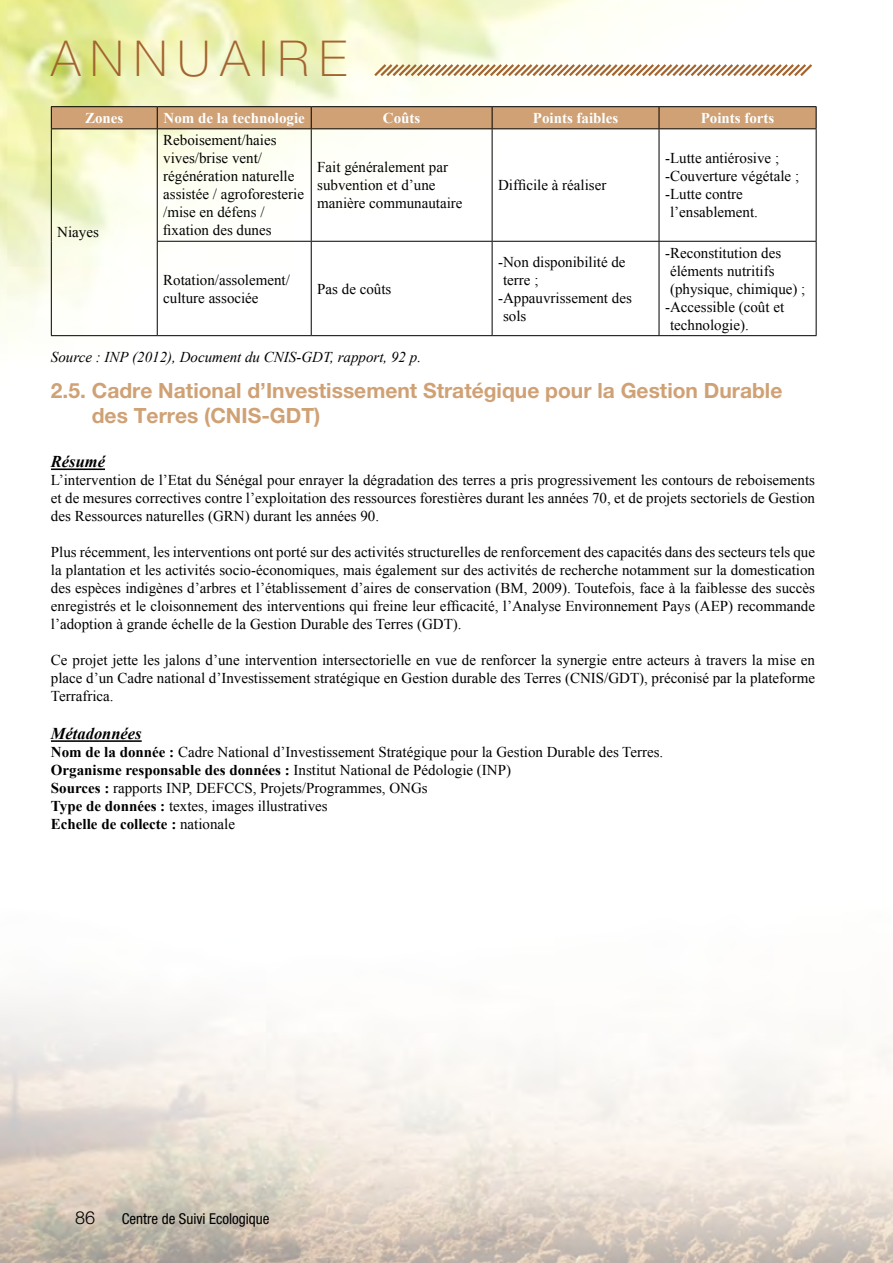
<style>
.page{position:relative;width:893px;height:1263px;background:#fff}
.page>*{position:absolute;margin:0;border:0;box-sizing:border-box;transform-origin:0 0}
.t1{font:100 49.5px "Helvetica Neue LT Pro";letter-spacing:.2em;color:#a3642f}
.t2{font:700 21px/25.2px "Helvetica Neue LT Pro";color:#cfa175}
.t3{font:300 18px "Helvetica Neue LT Pro";color:#000}
.t4{font:italic 700 16.5px "Times New Roman";color:#000}
.t5{font:15px/18px "Times New Roman";color:#000}
.t6{font:700 15px "Times New Roman";color:#fff}
.t7{font:italic 15px "Times New Roman";color:#000}
.t8{font:condensed 15px "Helvetica Neue LT Pro";color:#000}
.s1{font-weight:700}
</style>
<div class="page">
<img style="left:0;top:999px;width:893px;height:264px">
<img style="left:0;top:0;width:817px;height:471px">
<svg style="left:372px;top:62px;width:443px;height:17px"></svg>
<hr style="left:51px;top:106px;width:106px;height:1px;background:#000">
<hr style="left:157px;top:106px;width:154px;height:1px;background:#000">
<hr style="left:311px;top:106px;width:181px;height:1px;background:#000">
<hr style="left:492px;top:106px;width:167px;height:1px;background:#000">
<hr style="left:659px;top:106px;width:157px;height:1px;background:#000">
<div style="left:51px;top:107px;width:766px;height:22px;background:#cfa175"></div>
<hr style="left:51px;top:128px;width:106px;height:1px;background:#000">
<hr style="left:51px;top:129px;width:1px;height:112px;background:#000">
<hr style="left:157px;top:128px;width:154px;height:1px;background:#000">
<hr style="left:157px;top:129px;width:1px;height:112px;background:#000">
<hr style="left:311px;top:128px;width:181px;height:1px;background:#000">
<hr style="left:311px;top:129px;width:1px;height:112px;background:#000">
<hr style="left:492px;top:128px;width:167px;height:1px;background:#000">
<hr style="left:492px;top:129px;width:1px;height:112px;background:#000">
<hr style="left:659px;top:128px;width:157px;height:1px;background:#000">
<hr style="left:659px;top:129px;width:1px;height:112px;background:#000">
<hr style="left:816px;top:129px;width:1px;height:112px;background:#000">
<hr style="left:51px;top:241px;width:1px;height:94px;background:#000">
<hr style="left:157px;top:241px;width:154px;height:1px;background:#000">
<hr style="left:157px;top:242px;width:1px;height:93px;background:#000">
<hr style="left:311px;top:241px;width:181px;height:1px;background:#000">
<hr style="left:311px;top:242px;width:1px;height:93px;background:#000">
<hr style="left:492px;top:241px;width:167px;height:1px;background:#000">
<hr style="left:492px;top:242px;width:1px;height:93px;background:#000">
<hr style="left:659px;top:241px;width:157px;height:1px;background:#000">
<hr style="left:659px;top:242px;width:1px;height:93px;background:#000">
<hr style="left:816px;top:242px;width:1px;height:93px;background:#000">
<hr style="left:51px;top:335px;width:106px;height:1px;background:#000">
<hr style="left:157px;top:335px;width:154px;height:1px;background:#000">
<hr style="left:311px;top:335px;width:181px;height:1px;background:#000">
<hr style="left:492px;top:335px;width:167px;height:1px;background:#000">
<hr style="left:659px;top:335px;width:157px;height:1px;background:#000">
<hr style="left:51px;top:468px;width:54px;height:2px;background:#000">
<hr style="left:51px;top:740px;width:91px;height:2px;background:#000">
<h1 class="t1" style="left:51px;top:30px;width:297px">ANNUAIRE</h1>
<p class="t6" style="left:85px;top:107px;width:40px">Zones</p>
<p class="t6" style="left:164px;top:107px;width:143px">Nom de la technologie</p>
<p class="t6" style="left:383px;top:107px;width:39px">Coûts</p>
<p class="t6" style="left:533px;top:107px;width:87px">Points faibles</p>
<p class="t6" style="left:701px;top:107px;width:75px">Points forts</p>
<p class="t5" style="left:57px;top:223px;width:43px">Niayes</p>
<p class="t5" style="left:163px;top:131px;width:142px">Reboisement/haies vives/brise vent/ régénération naturelle assistée / agroforesterie /mise en défens / fixation des dunes</p>
<p class="t5" style="left:317px;top:158px;width:147px">Fait généralement par subvention et d’une manière communautaire</p>
<p class="t5" style="left:163px;top:270px;width:128px">Rotation/assolement/ culture associée</p>
<p class="t5" style="left:317px;top:279px;width:76px">Pas de coûts</p>
<p class="t7" style="left:51px;top:347px;width:372px">Source : INP (2012), Document du CNIS-GDT, rapport, 92 p.</p>
<p class="t5" style="left:498px;top:176px;width:110px">Difficile à réaliser</p>
<p class="t5" style="left:498px;top:252px;width:129px">-Non disponibilité de</p>
<p class="t5" style="left:503px;top:270px;width:37px">terre ;</p>
<p class="t5" style="left:498px;top:288px;width:135px">-Appauvrissement des</p>
<p class="t5" style="left:503px;top:306px;width:25px">sols</p>
<p class="t5" style="left:665px;top:149px;width:116px">-Lutte antiérosive ;</p>
<p class="t5" style="left:665px;top:167px;width:136px">-Couverture végétale ;</p>
<p class="t5" style="left:665px;top:185px;width:79px">-Lutte contre</p>
<p class="t5" style="left:670px;top:203px;width:89px">l’ensablement.</p>
<p class="t5" style="left:665px;top:243px;width:118px">-Reconstitution des</p>
<p class="t5" style="left:670px;top:261px;width:106px">éléments nutritifs</p>
<p class="t5" style="left:670px;top:279px;width:137px">(physique, chimique) ;</p>
<p class="t5" style="left:665px;top:297px;width:121px">-Accessible (coût et</p>
<p class="t5" style="left:670px;top:315px;width:80px">technologie).</p>
<h2 class="t2" style="left:92px;top:377px;width:692px;text-indent:-41px">2.5. Cadre National d’Investissement Stratégique pour la Gestion Durable des Terres (CNIS-GDT)</h2>
<p class="t4" style="left:51px;top:450px;width:56px">Résumé</p>
<p class="t5" style="left:51px;top:471px;width:766px;text-align:justify">L’intervention de l’Etat du Sénégal pour enrayer la dégradation des terres a pris progressivement les contours de reboisements et de mesures correctives contre l’exploitation des ressources forestières durant les années 70, et de projets sectoriels de Gestion des Ressources naturelles (GRN) durant les années 90.</p>
<p class="t5" style="left:51px;top:543px;width:766px;text-align:justify">Plus récemment, les interventions ont porté sur des activités structurelles de renforcement des capacités dans des secteurs tels que la plantation et les activités socio-économiques, mais également sur des activités de recherche notamment sur la domestication des espèces indigènes d’arbres et l’établissement d’aires de conservation (BM, 2009). Toutefois, face à la faiblesse des succès enregistrés et le cloisonnement des interventions qui freine leur efficacité, l’Analyse Environnement Pays (AEP) recommande l’adoption à grande échelle de la Gestion Durable des Terres (GDT).</p>
<p class="t5" style="left:51px;top:651px;width:766px;text-align:justify">Ce projet jette les jalons d’une intervention intersectorielle en vue de renforcer la synergie entre acteurs à travers la mise en place d’un Cadre national d’Investissement stratégique en Gestion durable des Terres (CNIS/GDT), préconisé par la plateforme Terrafrica.</p>
<p class="t4" style="left:51px;top:722px;width:92px">Métadonnées</p>
<p class="t5" style="left:51px;top:743px;width:614px"><span class="s1">Nom de la donnée :</span> Cadre National d’Investissement Stratégique pour la Gestion Durable des Terres.<br><span class="s1">Organisme responsable des données :</span> Institut National de Pédologie (INP)<br><span class="s1">Sources :</span> rapports INP, DEFCCS, Projets/Programmes, ONGs<br><span class="s1">Type de données :</span> textes, images illustratives<br><span class="s1">Echelle de collecte :</span> nationale</p>
<p class="t3" style="left:75px;top:1206px;width:22px">86</p>
<p class="t8" style="left:122px;top:1210px;width:149px">Centre de Suivi Ecologique</p>
</div>
